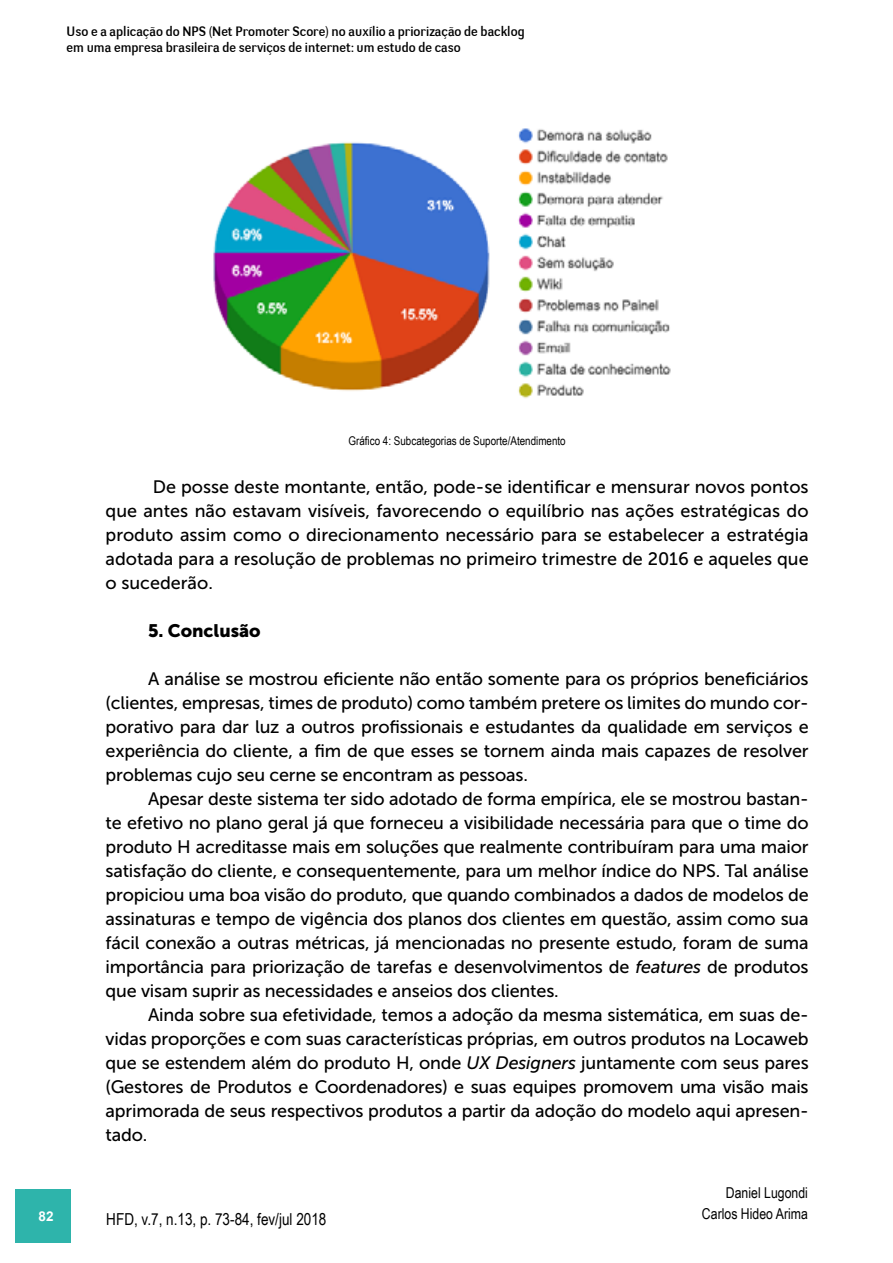
<style>
.page{position:relative;width:893px;height:1263px;background:#fff}
.page>*{position:absolute;margin:0;border:0;box-sizing:border-box;transform-origin:0 0}
.t1{font:18px/24px "Museo Sans 500";letter-spacing:-.01em;color:#000;text-align:justify}
.t2{font:18px "Museo Sans 900";color:#000}
.t3{font:16.5px "Arial Narrow";color:#000}
.t4{font:15px/21px "Arial Narrow";color:#000;text-align:right}
.t5{font:13.5px/16.2px "Negotiate Free";color:#000}
.t6{font:700 13.5px "Arial";color:#fff}
.t7{font:12px "Arial Narrow";color:#000}
.s1{font-style:italic}
</style>
<div class="page">
<div style="left:15px;top:1189px;width:55px;height:53px;background:#2eb4ab"></div>
<img style="left:213px;top:128px;width:458px;height:271px">
<p class="t5" style="left:67px;top:23px;width:459px">Uso e a aplicação do NPS (Net Promoter Score) no auxílio a priorização de backlog em uma empresa brasileira de serviços de internet: um estudo de caso</p>
<p class="t7" style="left:348px;top:432px;width:219px">Gráfico 4: Subcategorias de Suporte/Atendimento</p>
<p class="t1" style="left:106px;top:475px;width:705px;text-indent:47px">De posse deste montante, então, pode-se identificar e mensurar novos pontos que antes não estavam visíveis, favorecendo o equilíbrio nas ações estratégicas do produto assim como o direcionamento necessário para se estabelecer a estratégia adotada para a resolução de problemas no primeiro trimestre de 2016 e aqueles que o sucederão.</p>
<p class="t2" style="left:148px;top:620px;width:114px">5. Conclusão</p>
<p class="t1" style="left:106px;top:667px;width:705px;text-indent:43px">A análise se mostrou eficiente não então somente para os próprios beneficiários (clientes, empresas, times de produto) como também pretere os limites do mundo cor&shy;porativo para dar luz a outros profissionais e estudantes da qualidade em serviços e experiência do cliente, a fim de que esses se tornem ainda mais capazes de resolver problemas cujo seu cerne se encontram as pessoas.</p>
<p class="t1" style="left:106px;top:787px;width:705px;text-indent:43px">Apesar deste sistema ter sido adotado de forma empírica, ele se mostrou bastan&shy;te efetivo no plano geral já que forneceu a visibilidade necessária para que o time do produto H acreditasse mais em soluções que realmente contribuíram para uma maior satisfação do cliente, e consequentemente, para um melhor índice do NPS. Tal análise propiciou uma boa visão do produto, que quando combinados a dados de modelos de assinaturas e tempo de vigência dos planos dos clientes em questão, assim como sua fácil conexão a outras métricas, já mencionadas no presente estudo, foram de suma importância para priorização de tarefas e desenvolvimentos de <span class="s1">features</span> de produtos que visam suprir as necessidades e anseios dos clientes.</p>
<p class="t1" style="left:106px;top:1003px;width:705px;text-indent:43px">Ainda sobre sua efetividade, temos a adoção da mesma sistemática, em suas de&shy;vidas proporções e com suas características próprias, em outros produtos na Locaweb que se estendem além do produto H, onde <span class="s1">UX Designers</span> juntamente com seus pares (Gestores de Produtos e Coordenadores) e suas equipes promovem uma visão mais aprimorada de seus respectivos produtos a partir da adoção do modelo aqui apresen&shy;tado.</p>
<p class="t6" style="left:39px;top:1207px;width:17px">82</p>
<p class="t3" style="left:106px;top:1206px;width:222px">HFD, v.7, n.13, p. 73-84, fev/jul 2018</p>
<p class="t4" style="left:702px;top:1182px;width:107px">Daniel Lugondi<br>Carlos Hideo Arima</p>
</div>
